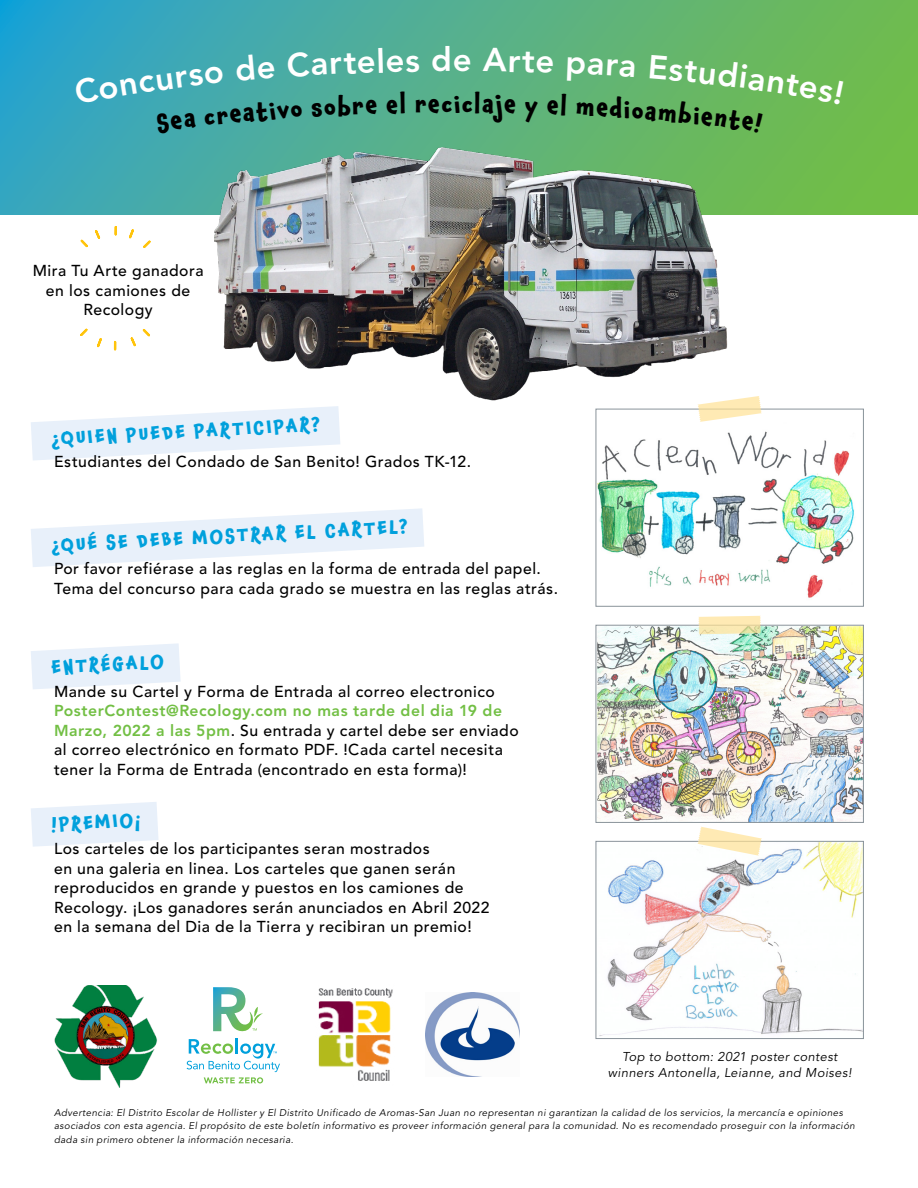
<style>
.page{position:relative;width:918px;height:1188px;background:#fff}
.page>*{position:absolute;margin:0;border:0;box-sizing:border-box;transform-origin:0 0}
.t1{font:800 33px "Avenir LT Std";color:#fff}
.t2{font:700 22.5px "Chaloops";color:#000}
.t3{font:700 18px "Chaloops";color:#00a0dc}
.t4{font:500 15.75px/19.5px "Avenir LT Std";letter-spacing:.035em;color:#000}
.t5{font:italic 12.75px/15.3px "Avenir LT Std";letter-spacing:.035em;color:#000;text-align:center}
.t6{font:italic 9.75px/13.5px "Avenir LT Std";letter-spacing:.045em;color:#000}
.s1{font-weight:800;color:#72bf44}
</style>
<div class="page">
<svg style="left:31px;top:406px;width:309px;height:55px"></svg>
<svg style="left:31px;top:508px;width:393px;height:59px"></svg>
<svg style="left:31px;top:643px;width:150px;height:46px"></svg>
<svg style="left:31px;top:802px;width:128px;height:45px"></svg>
<svg style="left:0;top:0;width:918px;height:215px;background:#52b08a"></svg>
<img style="left:215px;top:142px;width:512px;height:259px">
<hr style="left:235px;top:1038px;width:3px;height:16px;background:#00a0dc">
<svg style="left:213px;top:987px;width:50px;height:45px"></svg>
<svg style="left:187px;top:1039px;width:93px;height:44px"></svg>
<img style="left:318px;top:988px;width:75px;height:93px">
<img style="left:425px;top:992px;width:95px;height:85px">
<svg style="left:80px;top:328px;width:70px;height:23px"></svg>
<svg style="left:80px;top:226px;width:71px;height:22px"></svg>
<img style="left:54px;top:985px;width:103px;height:102px">
<img style="left:599px;top:843px;width:263px;height:193px">
<div style="left:596px;top:841px;width:268px;height:198px;border:1px solid #89939a"></div>
<img style="left:598px;top:431px;width:257px;height:167px">
<div style="left:596px;top:409px;width:268px;height:197px;border:1px solid #89939a"></div>
<img style="left:598px;top:627px;width:264px;height:194px">
<div style="left:596px;top:625px;width:268px;height:198px;border:1px solid #89939a"></div>
<svg style="left:697px;top:396px;width:65px;height:26px"></svg>
<svg style="left:698px;top:616px;width:63px;height:18px"></svg>
<svg style="left:697px;top:827px;width:65px;height:29px"></svg>
<svg style="left:74px;top:47px;width:345px;height:87px;background:#46aaa7"></svg>
<svg style="left:483px;top:48px;width:361px;height:85px;background:#65b669"></svg>
<p class="t4" style="left:33px;top:261px;width:172px;text-align:center">Mira Tu Arte ganadora en los camiones de<br>Recology</p>
<p class="t3" style="left:51px;top:423px;width:271px;rotate:-3deg">¿QUIEN PUEDE PARTICIPAR?</p>
<h1 class="t1" style="left:431px;top:40px;width:42px">de</h1>
<h2 class="t2" style="left:386px;top:86px;width:55px;rotate:-1deg">el re</h2>
<h2 class="t2" style="left:442px;top:85px;width:41px">cicl</h2>
<p class="t4" style="left:54px;top:452px;width:419px">Estudiantes del Condado de San Benito! Grados TK-12.</p>
<p class="t3" style="left:51px;top:530px;width:358px;rotate:-3deg">¿QUÉ SE DEBE MOSTRAR EL CARTEL?</p>
<p class="t4" style="left:54px;top:560px;width:506px">Por favor refiérase a las reglas en la forma de entrada del papel.<br>Tema del concurso para cada grado se muestra en las reglas atrás.</p>
<p class="t3" style="left:51px;top:652px;width:114px;rotate:-3deg">ENTRÉGALO</p>
<p class="t4" style="left:54px;top:682px;width:442px">Mande su Cartel y Forma de Entrada al correo electronico</p>
<p class="t4" style="left:54px;top:701px;width:466px"><span class="s1">PosterContest@Recology.com no mas tarde del dia 19 de Marzo, 2022 a las 5pm</span>. Su entrada y cartel debe ser enviado al correo electrónico en formato PDF. !Cada cartel necesita tener la Forma de Entrada (encontrado en esta forma)!</p>
<p class="t3" style="left:51px;top:810px;width:91px;rotate:-3deg">!PREMIO¡</p>
<p class="t4" style="left:54px;top:840px;width:437px">Los carteles de los participantes seran mostrados<br>en una galeria en linea. Los carteles que ganen serán reproducidos en grande y puestos en los camiones de Recology. ¡Los ganadores serán anunciados en Abril 2022 en la semana del Dia de la Tierra y recibiran un premio!</p>
<p class="t5" style="left:608px;top:1050px;width:245px">Top to bottom: 2021 poster contest winners Antonella, Leianne, and Moises!</p>
<p class="t6" style="left:54px;top:1106px;width:803px">Advertencia: El Distrito Escolar de Hollister y El Distrito Unificado de Aromas-San Juan no representan ni garantizan la calidad de los servicios, la mercancía e opiniones asociados con esta agencia. El propósito de este boletín informativo es proveer información general para la comunidad. No es recomendado proseguir con la información dada sin primero obtener la información necesaria.</p>
</div>
